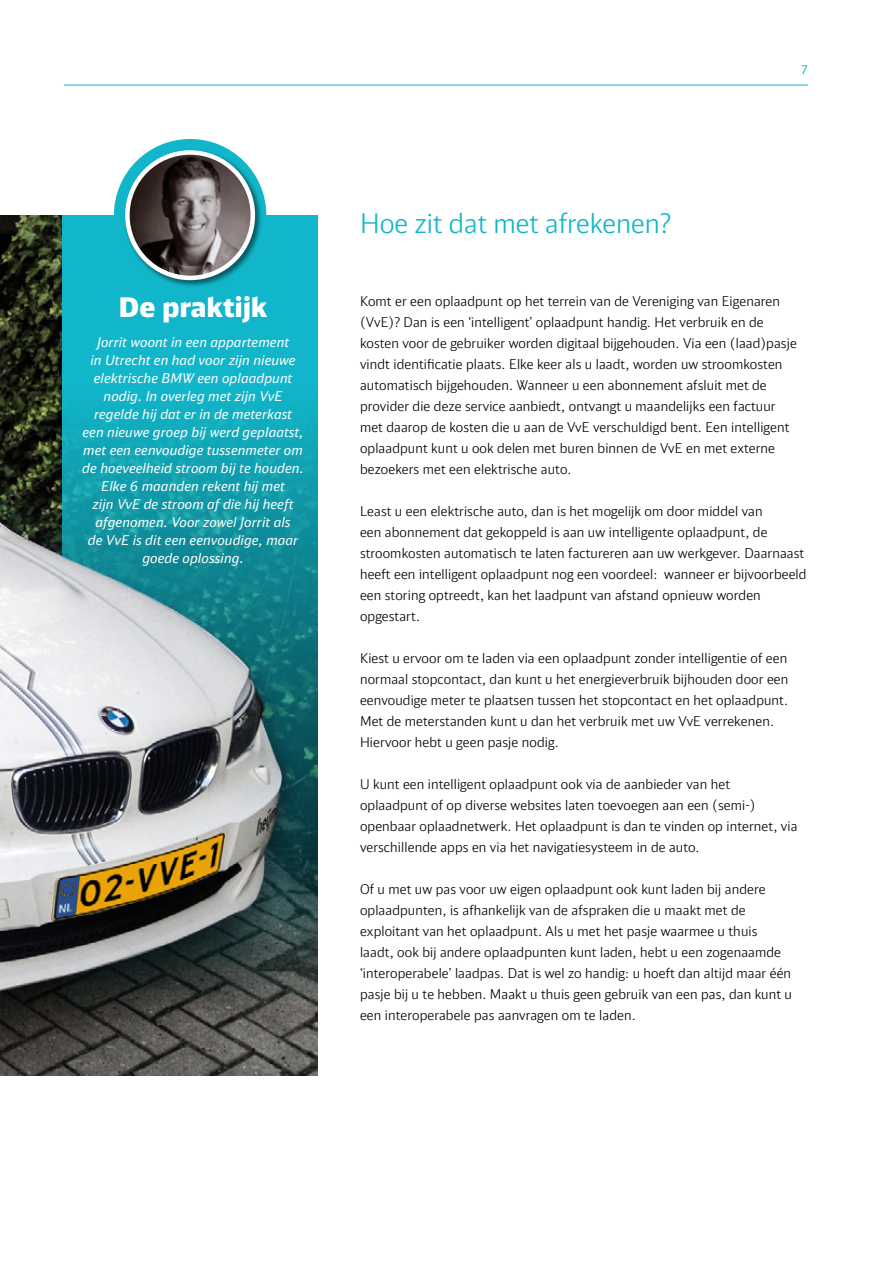
<style>
.page{position:relative;width:893px;height:1263px;background:#fff}
.page>*{position:absolute;margin:0;border:0;box-sizing:border-box;transform-origin:0 0}
.t1{font:300 27px "DB Head";color:#11b6ca}
.t2{font:900 27px "DB Head";letter-spacing:.01em;color:#fff}
.t3{font:300 13.5px/21px "DB Head";letter-spacing:.01em;color:#000}
.t4{font:italic 13.5px/18px "DB Head";letter-spacing:.01em;color:#fff;text-align:center}
.t5{font:12px "DB Head";color:#11b6ca}
</style>
<div class="page">
<hr style="left:64px;top:85px;width:744px;height:1px;background:#11b6ca">
<div style="left:114px;top:139px;width:152px;height:152px;border:14px solid #11b6ca;border-radius:50%"></div>
<img style="left:0;top:179px;width:318px;height:896px">
<div style="left:123px;top:149px;width:140px;height:139px;background:#000;opacity:.5"></div>
<img style="left:127px;top:152px;width:126px;height:126px;border-radius:63px">
<div style="left:125px;top:150px;width:130px;height:130px;border:4px solid #fff;border-radius:50%"></div>
<h1 class="t2" style="left:119px;top:289px;width:150px">De praktijk</h1>
<p class="t4" style="left:82px;top:332px;width:223px">Jorrit woont in een appartement<br>in Utrecht en had voor zijn nieuwe elektrische BMW een oplaadpunt nodig. In overleg met zijn VvE regelde hij dat er in de meterkast een nieuwe groep bij werd geplaatst, met een eenvoudige tussenmeter om de hoeveelheid stroom bij te houden.<br>Elke 6 maanden rekent hij met<br>zijn VvE de stroom af die hij heeft afgenomen. Voor zowel Jorrit als<br>de VvE is dit een eenvoudige, maar goede oplossing.</p>
<h1 class="t1" style="left:360px;top:206px;width:313px">Hoe zit dat met afrekenen?</h1>
<p class="t5" style="left:801px;top:62px;width:8px">7</p>
<p class="t3" style="left:360px;top:290px;width:438px">Komt er een oplaadpunt op het terrein van de Vereniging van Eigenaren (VvE)? Dan is een ‘intelligent’ oplaadpunt handig. Het verbruik en de kosten voor de gebruiker worden digitaal bijgehouden. Via een (laad)pasje vindt identificatie plaats. Elke keer als u laadt, worden uw stroomkosten automatisch bijgehouden. Wanneer u een abonnement afsluit met de provider die deze service aanbiedt, ontvangt u maandelijks een factuur met daarop de kosten die u aan de VvE verschuldigd bent. Een intelligent oplaadpunt kunt u ook delen met buren binnen de VvE en met externe bezoekers met een elektrische auto.</p>
<p class="t3" style="left:360px;top:501px;width:448px">Least u een elektrische auto, dan is het mogelijk om door middel van<br>een abonnement dat gekoppeld is aan uw intelligente oplaadpunt, de stroomkosten automatisch te laten factureren aan uw werkgever. Daarnaast heeft een intelligent oplaadpunt nog een voordeel: wanneer er bijvoorbeeld een storing optreedt, kan het laadpunt van afstand opnieuw worden opgestart.</p>
<p class="t3" style="left:360px;top:648px;width:430px">Kiest u ervoor om te laden via een oplaadpunt zonder intelligentie of een normaal stopcontact, dan kunt u het energieverbruik bijhouden door een eenvoudige meter te plaatsen tussen het stopcontact en het oplaadpunt.<br>Met de meterstanden kunt u dan het verbruik met uw VvE verrekenen.<br>Hiervoor hebt u geen pasje nodig.</p>
<p class="t3" style="left:360px;top:774px;width:439px">U kunt een intelligent oplaadpunt ook via de aanbieder van het oplaadpunt of op diverse websites laten toevoegen aan een (semi-) openbaar oplaadnetwerk. Het oplaadpunt is dan te vinden op internet, via verschillende apps en via het navigatiesysteem in de auto.</p>
<p class="t3" style="left:360px;top:879px;width:433px">Of u met uw pas voor uw eigen oplaadpunt ook kunt laden bij andere oplaadpunten, is afhankelijk van de afspraken die u maakt met de exploitant van het oplaadpunt. Als u met het pasje waarmee u thuis laadt, ook bij andere oplaadpunten kunt laden, hebt u een zogenaamde ‘interoperabele’ laadpas. Dat is wel zo handig: u hoeft dan altijd maar één pasje bij u te hebben. Maakt u thuis geen gebruik van een pas, dan kunt u een interoperabele pas aanvragen om te laden.</p>
</div>
